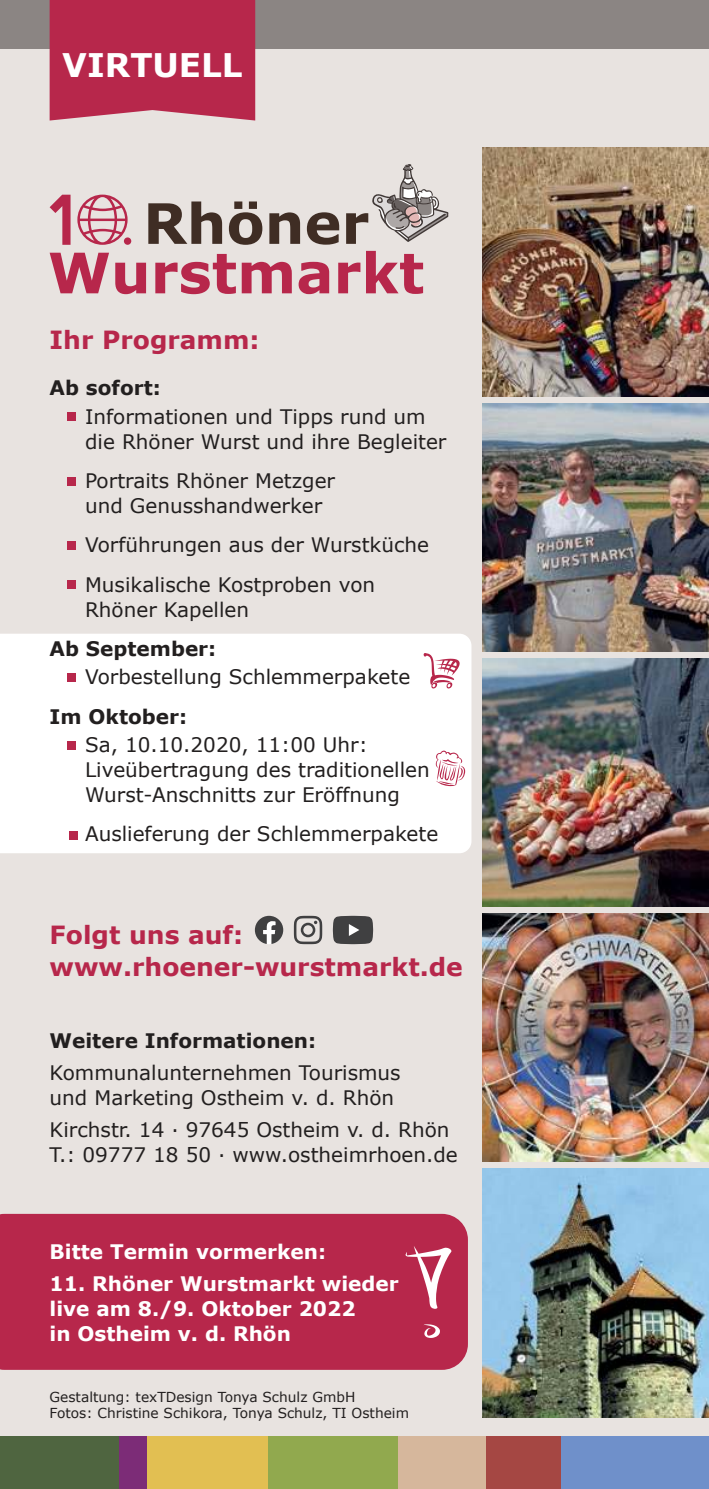
<style>
.page{position:relative;width:709px;height:1489px;background:#fff}
.page>*{position:absolute;margin:0;border:0;box-sizing:border-box;transform-origin:0 0}
.t1{font:700 32.5px "Verdana";color:#fff}
.t2{font:700 25px/32.5px "Verdana";color:#b7274b}
.t3{font:20px/25px "Verdana";color:#221f1f}
.t4{font:700 20px/25px "Verdana";color:#fff}
.t5{font:700 20px "Verdana";color:#221f1f}
.t6{font:13.75px/16.2px "Verdana";color:#221f1f}
</style>
<div class="page">
<div style="left:0;top:0;width:709px;height:50px;background:#8b8583"></div>
<div style="left:0;top:50px;width:709px;height:1438px;background:#e8e3e0"></div>
<div style="left:560px;top:1435px;width:149px;height:53px;background:#6f90ca"></div>
<div style="left:146px;top:1435px;width:122px;height:53px;background:#e2bf52"></div>
<div style="left:0;top:1435px;width:119px;height:53px;background:#4f6540"></div>
<div style="left:268px;top:1435px;width:130px;height:53px;background:#91a94e"></div>
<div style="left:485px;top:1435px;width:75px;height:53px;background:#a54743"></div>
<div style="left:119px;top:1435px;width:27px;height:53px;background:#7c2c77"></div>
<div style="left:398px;top:1435px;width:87px;height:53px;background:#d6b79c"></div>
<div style="left:0;top:634px;width:471px;height:219px;background:#fff"></div>
<div style="left:67px;top:412px;width:9px;height:9px;background:#b7274b"></div>
<div style="left:67px;top:476px;width:9px;height:9px;background:#b7274b"></div>
<div style="left:67px;top:540px;width:9px;height:9px;background:#b7274b"></div>
<div style="left:67px;top:580px;width:9px;height:9px;background:#b7274b"></div>
<div style="left:67px;top:673px;width:9px;height:8px;background:#b7274b"></div>
<svg style="left:423px;top:653px;width:36px;height:35px"></svg>
<div style="left:67px;top:740px;width:9px;height:9px;background:#b7274b"></div>
<svg style="left:436px;top:750px;width:29px;height:36px"></svg>
<div style="left:69px;top:830px;width:8px;height:9px;background:#b7274b"></div>
<img style="left:482px;top:1168px;width:227px;height:248px">
<img style="left:482px;top:913px;width:227px;height:248px">
<img style="left:482px;top:658px;width:227px;height:248px">
<img style="left:482px;top:403px;width:227px;height:248px">
<img style="left:482px;top:148px;width:227px;height:248px">
<div style="left:0;top:1213px;width:468px;height:156px;background:#b7274b"></div>
<div style="left:50px;top:0;width:205px;height:120px;background:#b7274b"></div>
<svg style="left:255px;top:915px;width:28px;height:29px"></svg>
<svg style="left:294px;top:915px;width:28px;height:29px"></svg>
<svg style="left:333px;top:915px;width:40px;height:29px"></svg>
<svg style="left:148px;top:201px;width:74px;height:43px"></svg>
<svg style="left:229px;top:201px;width:33px;height:44px"></svg>
<svg style="left:269px;top:212px;width:31px;height:32px"></svg>
<svg style="left:307px;top:212px;width:32px;height:33px"></svg>
<svg style="left:346px;top:164px;width:102px;height:80px"></svg>
<svg style="left:50px;top:253px;width:59px;height:40px"></svg>
<svg style="left:115px;top:263px;width:31px;height:31px"></svg>
<svg style="left:155px;top:254px;width:81px;height:40px"></svg>
<svg style="left:242px;top:262px;width:50px;height:31px"></svg>
<svg style="left:298px;top:262px;width:31px;height:32px"></svg>
<svg style="left:338px;top:262px;width:22px;height:31px"></svg>
<svg style="left:366px;top:251px;width:57px;height:43px"></svg>
<svg style="left:50px;top:195px;width:21px;height:50px"></svg>
<div style="left:124px;top:237px;width:7px;height:8px;background:#b7274b;border-radius:50%"></div>
<svg style="left:77px;top:195px;width:51px;height:50px"></svg>
<svg style="left:405px;top:1245px;width:46px;height:63px"></svg>
<svg style="left:423px;top:1324px;width:17px;height:13px"></svg>
<h1 class="t1" style="left:62px;top:52px;width:182px">VIRTUELL</h1>
<p class="t2" style="left:50px;top:326px;width:211px">Ihr Programm:</p>
<p class="t5" style="left:50px;top:380px;width:113px">Ab sofort:</p>
<p class="t3" style="left:85px;top:406px;width:363px">Informationen und Tipps rund um die Rhöner Wurst und ihre Begleiter</p>
<p class="t3" style="left:85px;top:470px;width:251px">Portraits Rhöner Metzger und Genusshandwerker</p>
<p class="t3" style="left:85px;top:527px;width:345px;line-height:39.2px">Vorführungen aus der Wurstküche<br>Musikalische Kostproben von</p>
<p class="t3" style="left:85px;top:598px;width:166px">Rhöner Kapellen</p>
<p class="t5" style="left:50px;top:640px;width:168px">Ab September:</p>
<p class="t3" style="left:85px;top:666px;width:327px">Vorbestellung Schlemmerpakete</p>
<p class="t5" style="left:50px;top:708px;width:139px">Im Oktober:</p>
<p class="t3" style="left:85px;top:734px;width:346px">Sa, 10.10.2020, 11:00 Uhr:<br>Liveübertragung des traditionellen<br>Wurst-Anschnitts zur Eröffnung</p>
<p class="t3" style="left:85px;top:823px;width:355px">Auslieferung der Schlemmerpakete</p>
<p class="t2" style="left:50px;top:920px;width:415px">Folgt uns auf: www.rhoener-wurstmarkt.de</p>
<p class="t5" style="left:50px;top:1032px;width:268px">Weitere Informationen:</p>
<p class="t3" style="left:50px;top:1061px;width:352px">Kommunalunternehmen Tourismus und Marketing Ostheim v. d. Rhön</p>
<p class="t3" style="left:50px;top:1118px;width:409px">Kirchstr. 14 · 97645 Ostheim v. d. Rhön<br>T.: 09777 18 50 · www.ostheimrhoen.de</p>
<p class="t4" style="left:50px;top:1240px;width:278px">Bitte Termin vormerken:</p>
<p class="t4" style="left:50px;top:1272px;width:350px">11. Rhöner Wurstmarkt wieder live am 8./9. Oktober 2022<br>in Ostheim v. d. Rhön</p>
<p class="t6" style="left:50px;top:1389px;width:361px">Gestaltung: texTDesign Tonya Schulz GmbH<br>Fotos: Christine Schikora, Tonya Schulz, TI Ostheim</p>
</div>
